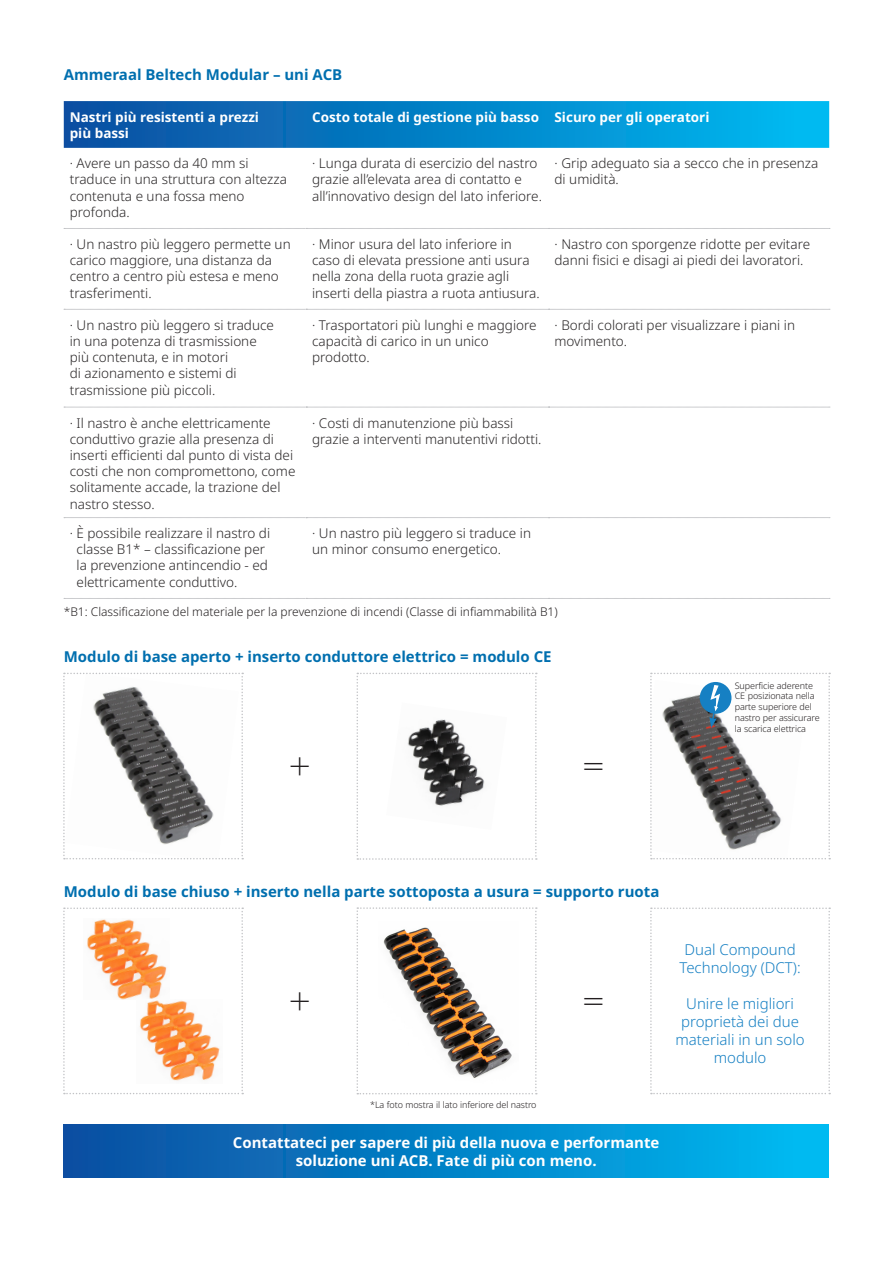
<style>
.page{position:relative;width:893px;height:1263px;background:#fff}
.page>*{position:absolute;margin:0;border:0;box-sizing:border-box;transform-origin:0 0}
.t1{font:34.35px "Times New Roman";color:#231f20}
.t2{font:700 15px "Noto Sans";color:#006faf}
.t3{font:300 15px/18px "Noto Sans";color:#1680c3;text-align:center}
.t4{font:700 15px/18px "Noto Sans";color:#fff;text-align:center}
.t5{font:300 13.5px/16.2px "Noto Sans";color:#282526}
.t6{font:700 13.5px/16.2px "Noto Sans";color:#fff}
.t7{font:300 12px "Noto Sans";color:#231f20}
.times_8_pt_center_al{font:300 9px/10.8px "Noto Sans";letter-spacing:-.01em;color:#231f20}
</style>
<div class="page">
<svg style="left:63px;top:673px;width:180px;height:186px"></svg>
<svg style="left:63px;top:907px;width:180px;height:187px"></svg>
<svg style="left:357px;top:673px;width:180px;height:187px"></svg>
<svg style="left:357px;top:907px;width:180px;height:187px"></svg>
<svg style="left:650px;top:907px;width:180px;height:187px"></svg>
<svg style="left:650px;top:673px;width:180px;height:186px"></svg>
<div style="left:64px;top:1124px;width:764px;height:54px;background:linear-gradient(to right,#0c4c9f,#00bbf2)"></div>
<svg style="left:64px;top:101px;width:765px;height:47px;background:#0584c8"></svg>
<svg style="left:64px;top:309px;width:766px;height:1px"></svg>
<svg style="left:64px;top:407px;width:766px;height:1px"></svg>
<svg style="left:64px;top:598px;width:766px;height:1px"></svg>
<svg style="left:64px;top:228px;width:766px;height:1px"></svg>
<svg style="left:64px;top:517px;width:766px;height:1px"></svg>
<p class="t2" style="left:64px;top:64px;width:280px">Ammeraal Beltech Modular – uni ACB</p>
<p class="t6" style="left:70px;top:109px;width:191px">Nastri più resistenti a prezzi più bassi</p>
<p class="t6" style="left:312px;top:109px;width:228px">Costo totale di gestione più basso</p>
<p class="t6" style="left:555px;top:109px;width:156px">Sicuro per gli operatori</p>
<p class="t5" style="left:70px;top:155px;width:219px">· Avere un passo da 40 mm si traduce in una struttura con altezza contenuta e una fossa meno profonda.</p>
<p class="t5" style="left:312px;top:155px;width:231px">· Lunga durata di esercizio del nastro grazie all’elevata area di contatto e all’innovativo design del lato inferiore.</p>
<p class="t5" style="left:555px;top:155px;width:265px">· Grip adeguato sia a secco che in presenza di umidità.</p>
<p class="t5" style="left:70px;top:236px;width:222px">· Un nastro più leggero permette un carico maggiore, una distanza da centro a centro più estesa e meno trasferimenti.</p>
<p class="t5" style="left:312px;top:236px;width:229px">· Minor usura del lato inferiore in caso di elevata pressione anti usura nella zona della ruota grazie agli inserti della piastra a ruota antiusura.</p>
<p class="t5" style="left:555px;top:236px;width:257px">· Nastro con sporgenze ridotte per evitare danni fisici e disagi ai piedi dei lavoratori.</p>
<p class="t5" style="left:70px;top:317px;width:206px">· Un nastro più leggero si traduce in una potenza di trasmissione più contenuta, e in motori<br>di azionamento e sistemi di trasmissione più piccoli.</p>
<p class="t5" style="left:312px;top:317px;width:226px">· Trasportatori più lunghi e maggiore capacità di carico in un unico prodotto.</p>
<p class="t5" style="left:555px;top:317px;width:242px">· Bordi colorati per visualizzare i piani in movimento.</p>
<p class="t5" style="left:70px;top:415px;width:227px">· Il nastro è anche elettricamente conduttivo grazie alla presenza di inserti efficienti dal punto di vista dei costi che non compromettono, come solitamente accade, la trazione del nastro stesso.</p>
<p class="t5" style="left:312px;top:415px;width:231px">· Costi di manutenzione più bassi grazie a interventi manutentivi ridotti.</p>
<p class="t5" style="left:77px;top:525px;width:195px;text-indent:-7px">· È possibile realizzare il nastro di classe B1* – classificazione per la prevenzione antincendio - ed elettricamente conduttivo.</p>
<p class="t5" style="left:312px;top:525px;width:220px">· Un nastro più leggero si traduce in un minor consumo energetico.</p>
<p class="t7" style="left:64px;top:603px;width:496px">*B1: Classificazione del materiale per la prevenzione di incendi (Classe di infiammabilità B1)</p>
<p class="t2" style="left:64px;top:646px;width:489px">Modulo di base aperto + inserto conduttore elettrico = modulo CE</p>
<p class="t1" style="left:290px;top:742px;width:21px">+</p>
<p class="t1" style="left:584px;top:742px;width:21px">=</p>
<p class="times_8_pt_center_al" style="left:735px;top:680px;width:86px">Superficie aderente<br>CE posizionata nella parte superiore del nastro per assicurare la scarica elettrica</p>
<p class="t2" style="left:64px;top:881px;width:597px">Modulo di base chiuso + inserto nella parte sottoposta a usura = supporto ruota</p>
<p class="t1" style="left:290px;top:977px;width:21px">+</p>
<p class="times_8_pt_center_al" style="left:370px;top:1100px;width:168px">*La foto mostra il lato inferiore del nastro</p>
<p class="t1" style="left:584px;top:977px;width:21px">=</p>
<p class="t4" style="left:233px;top:1134px;width:428px">Contattateci per sapere di più della nuova e performante soluzione uni ACB. Fate di più con meno.</p>
<p class="t3" style="left:679px;top:941px;width:123px">Dual Compound<br>Technology (DCT):</p>
<p class="t3" style="left:675px;top:995px;width:131px">Unire le migliori proprietà dei due materiali in un solo modulo</p>
</div>
